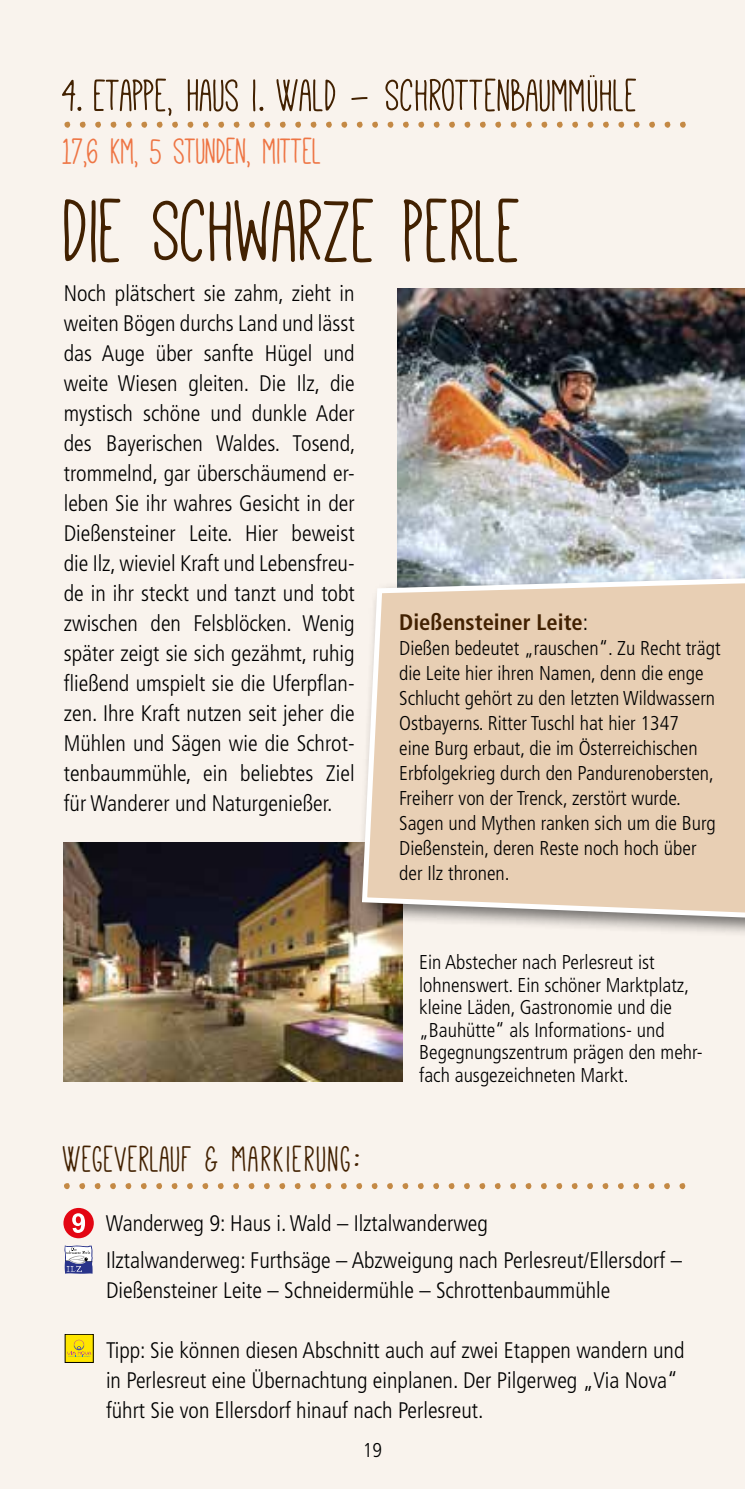
<style>
.page{position:relative;width:745px;height:1489px;background:#fff}
.page>*{position:absolute;margin:0;border:0;box-sizing:border-box;transform-origin:0 0}
.t1{font:97px "Mathlete Bulky";color:#422101}
.t2{font:72.5px "Mathlete Bulky";color:#c48945}
.t3{font:50px "Mathlete Bulky";letter-spacing:.01em;color:#422101}
.t4{font:40px "Mathlete Bulky";letter-spacing:.02em;color:#422101}
.t5{font:40px "Mathlete Bulky";color:#ee7544}
.t6{font:300 condensed 22.5px/30px "Frutiger";color:#000}
.t7{font:700 condensed 22.5px "Frutiger";color:#422101}
.t8{font:300 condensed 20px/25px "Frutiger";color:#000}
.s1{font-weight:300;color:#000}
</style>
<div class="page">
<div style="left:0;top:0;width:744px;height:1488px;background:#f9f3ed"></div>
<img style="left:397px;top:288px;width:347px;height:282px">
<img style="left:63px;top:842px;width:339px;height:239px">
<div style="left:63px;top:1207px;width:31px;height:31px;background:#e30613;border-radius:50%"></div>
<svg style="left:72px;top:1213px;width:13px;height:19px"></svg>
<svg style="left:64px;top:1245px;width:29px;height:28px"></svg>
<div style="left:65px;top:1334px;width:28px;height:28px;background:#ffe600"></div>
<svg style="left:67px;top:1339px;width:24px;height:17px"></svg>
<div style="left:356px;top:570px;width:388px;height:371px;background:#000;opacity:.56"></div>
<svg style="left:359px;top:573px;width:385px;height:350px;background:#e5cfb7"></svg>
<h3 class="t3" style="left:64px;top:71px;width:575px">4. ETAPPE, HAUS I. WALD – SCHROTTENBAUMMÜHLE</h3>
<h3 class="t5" style="left:64px;top:131px;width:259px">17,6 KM, 5 STUNDEN, MITTEL</h3>
<h1 class="t1" style="left:64px;top:184px;width:459px">DIE SCHWARZE PERLE</h1>
<h2 class="t2" style="left:64px;top:70px;width:625px">.........................................</h2>
<p class="t6" style="left:64px;top:278px;width:293px;text-align:justify">Noch plätschert sie zahm, zieht in weiten Bögen durchs Land und lässt das Auge über sanfte Hügel und weite Wiesen gleiten. Die Ilz, die mystisch schöne und dunkle Ader des Bayerischen Waldes. Tosend, trommelnd, gar überschäumend er&shy;leben Sie ihr wahres Gesicht in der Dießensteiner Leite. Hier beweist die Ilz, wieviel Kraft und Lebensfreu&shy;de in ihr steckt und tanzt und tobt zwischen den Felsblöcken. Wenig später zeigt sie sich gezähmt, ruhig fließend umspielt sie die Uferpflan&shy;zen. Ihre Kraft nutzen seit jeher die Mühlen und Sägen wie die Schrot&shy;tenbaummühle, ein beliebtes Ziel für Wanderer und Naturgenießer.</p>
<p class="t7" style="left:399px;top:609px;width:190px">Dießensteiner Leite<span class="s1">:</span></p>
<p class="t8" style="left:399px;top:635px;width:323px">Dießen bedeutet „rauschen“. Zu Recht trägt die Leite hier ihren Namen, denn die enge Schlucht gehört zu den letzten Wildwassern Ostbayerns. Ritter Tuschl hat hier 1347<br>eine Burg erbaut, die im Österreichischen Erbfolgekrieg durch den Pandurenobersten, Freiherr von der Trenck, zerstört wurde.<br>Sagen und Mythen ranken sich um die Burg Dießenstein, deren Reste noch hoch über der Ilz thronen.</p>
<p class="t8" style="left:419px;top:951px;width:285px;line-height:22.5px">Ein Abstecher nach Perlesreut ist lohnenswert. Ein schöner Marktplatz, kleine Läden, Gastronomie und die „Bauhütte“ als Informations- und Begegnungszentrum prägen den mehr&shy;fach ausgezeichneten Markt.</p>
<h3 class="t4" style="left:63px;top:1139px;width:298px">WEGEVERLAUF &amp; MARKIERUNG:</h3>
<h2 class="t2" style="left:63px;top:1131px;width:625px">.........................................</h2>
<p class="t6" style="left:106px;top:1204px;width:577px;line-height:37.5px">Wanderweg 9: Haus i. Wald – Ilztalwanderweg<br>Ilztalwanderweg: Furthsäge – Abzweigung nach Perlesreut/Ellersdorf –</p>
<p class="t6" style="left:106px;top:1275px;width:505px">Dießensteiner Leite – Schneidermühle – Schrottenbaummühle</p>
<p class="t6" style="left:106px;top:1335px;width:579px">Tipp: Sie können diesen Abschnitt auch auf zwei Etappen wandern und in Perlesreut eine Übernachtung einplanen. Der Pilgerweg „Via Nova“ führt Sie von Ellersdorf hinauf nach Perlesreut.</p>
<p class="t8" style="left:363px;top:1437px;width:21px">19</p>
</div>
